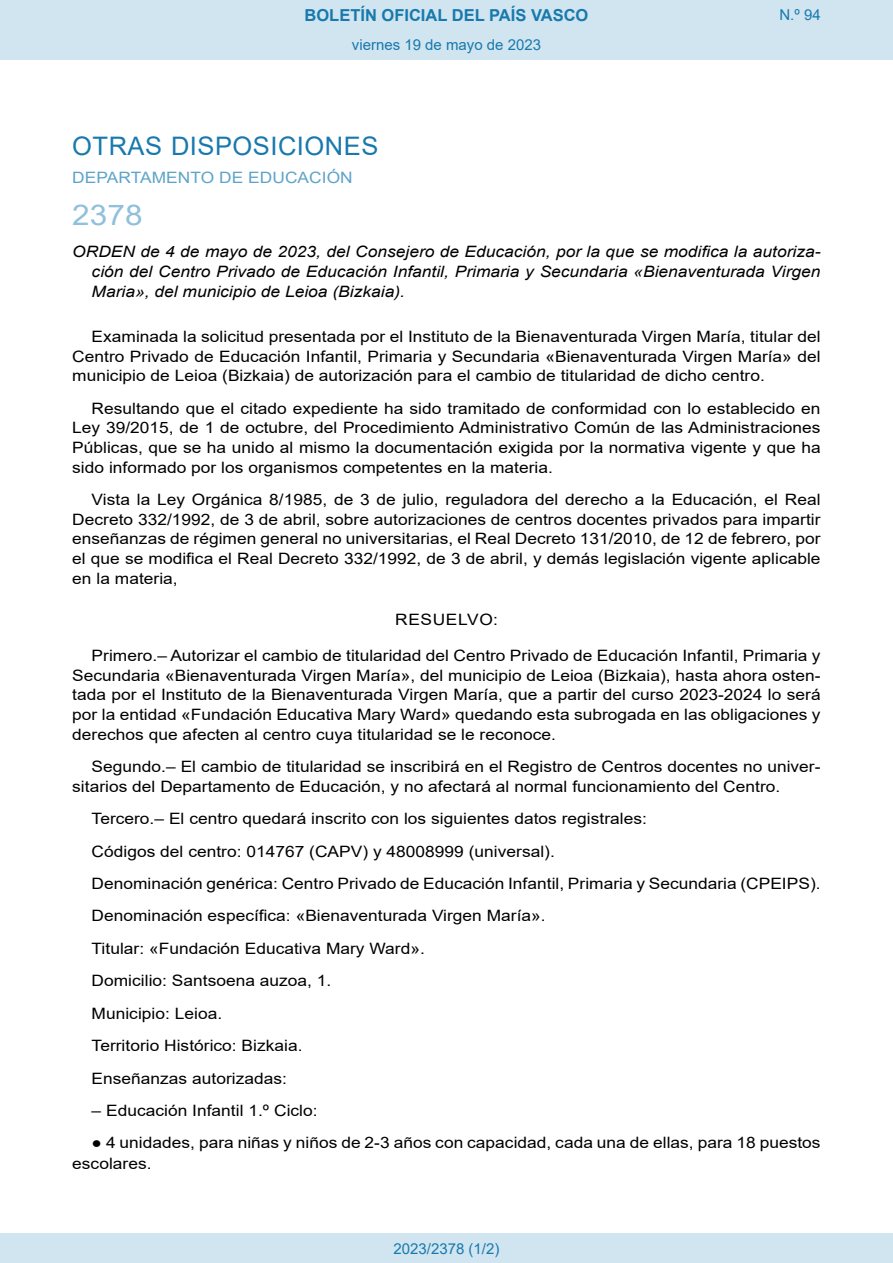
<style>
.page{position:relative;width:893px;height:1263px;background:#fff}
.page>*{position:absolute;margin:0;border:0;box-sizing:border-box;transform-origin:0 0}
.BOPVOrden{font:28.5px "Arial";color:#90c0db;scale:1.11 1}
.BOPVSeccion{font:25.5px "Arial";letter-spacing:.02em;color:#1879ad}
.t1{font:700 16.5px "Arial";color:#1879ad}
.BOPVDetalle{font:15.6px/19.6px "Arial";color:#000;text-align:justify;scale:1.11 1}
.BOPVTitulo{font:italic 15.6px/19.6px "Arial";color:#000;text-align:justify;scale:1.11 1}
.BOPVOrganismo{font:15.6px "Arial";letter-spacing:.005em;color:#5ea4ca;scale:1.11 1}
.BOPVClave{font:15.6px "Arial";letter-spacing:.035em;color:#000;scale:1.11 1}
.Paginacion_Centro{font:15px "Arial";color:#1879ad}
</style>
<div class="page">
<div style="left:0;top:0;width:893px;height:60px;background:#d0e5f0"></div>
<div style="left:0;top:1233px;width:893px;height:30px;background:#d0e5f0"></div>
<p class="t1" style="left:305px;top:3px;width:285px">BOLETÍN OFICIAL DEL PAÍS VASCO</p>
<p class="Paginacion_Centro" style="left:352px;top:35px;width:191px">viernes 19 de mayo de 2023</p>
<p class="Paginacion_Centro" style="left:779px;top:5px;width:43px">N.º 94</p>
<p class="BOPVSeccion" style="left:72px;top:128px;width:308px">OTRAS DISPOSICIONES</p>
<p class="BOPVOrganismo" style="left:72px;top:167px;width:254px">DEPARTAMENTO DE EDUCACIÓN</p>
<p class="BOPVOrden" style="left:72px;top:195px;width:65px">2378</p>
<p class="BOPVTitulo" style="left:92px;top:242px;width:658px;text-indent:-19px">ORDEN de 4 de mayo de 2023, del Consejero de Educación, por la que se modifica la autoriza&shy;ción del Centro Privado de Educación Infantil, Primaria y Secundaria «Bienaventurada Virgen Maria», del municipio de Leioa (Bizkaia).</p>
<p class="BOPVDetalle" style="left:72px;top:326px;width:676px;text-indent:19px">Examinada la solicitud presentada por el Instituto de la Bienaventurada Virgen María, titular del Centro Privado de Educación Infantil, Primaria y Secundaria «Bienaventurada Virgen María» del municipio de Leioa (Bizkaia) de autorización para el cambio de titularidad de dicho centro.</p>
<p class="BOPVDetalle" style="left:72px;top:398px;width:676px;text-indent:19px">Resultando que el citado expediente ha sido tramitado de conformidad con lo establecido en Ley 39/2015, de 1 de octubre, del Procedimiento Administrativo Común de las Administraciones Públicas, que se ha unido al mismo la documentación exigida por la normativa vigente y que ha sido informado por los organismos competentes en la materia.</p>
<p class="BOPVDetalle" style="left:72px;top:490px;width:676px;text-indent:19px">Vista la Ley Orgánica 8/1985, de 3 de julio, reguladora del derecho a la Educación, el Real Decreto 332/1992, de 3 de abril, sobre autorizaciones de centros docentes privados para impartir enseñanzas de régimen general no universitarias, el Real Decreto 131/2010, de 12 de febrero, por el que se modifica el Real Decreto 332/1992, de 3 de abril, y demás legislación vigente aplicable en la materia,</p>
<p class="BOPVClave" style="left:395px;top:608px;width:94px">RESUELVO:</p>
<p class="BOPVDetalle" style="left:72px;top:646px;width:676px;text-indent:19px">Primero.– Autorizar el cambio de titularidad del Centro Privado de Educación Infantil, Primaria y Secundaria «Bienaventurada Virgen María», del municipio de Leioa (Bizkaia), hasta ahora osten&shy;tada por el Instituto de la Bienaventurada Virgen María, que a partir del curso 2023-2024 lo será por la entidad «Fundación Educativa Mary Ward» quedando esta subrogada en las obligaciones y derechos que afecten al centro cuya titularidad se le reconoce.</p>
<p class="BOPVDetalle" style="left:72px;top:757px;width:676px;text-indent:19px">Segundo.– El cambio de titularidad se inscribirá en el Registro de Centros docentes no univer&shy;sitarios del Departamento de Educación, y no afectará al normal funcionamiento del Centro.</p>
<p class="BOPVDetalle" style="left:92px;top:809px;width:502px">Tercero.– El centro quedará inscrito con los siguientes datos registrales:</p>
<p class="BOPVDetalle" style="left:92px;top:841px;width:419px">Códigos del centro: 014767 (CAPV) y 48008999 (universal).</p>
<p class="BOPVDetalle" style="left:92px;top:874px;width:658px">Denominación genérica: Centro Privado de Educación Infantil, Primaria y Secundaria (CPEIPS).</p>
<p class="BOPVDetalle" style="left:92px;top:906px;width:411px">Denominación específica: «Bienaventurada Virgen María».</p>
<p class="BOPVDetalle" style="left:92px;top:938px;width:302px">Titular: «Fundación Educativa Mary Ward».</p>
<p class="BOPVDetalle" style="left:92px;top:971px;width:218px">Domicilio: Santsoena auzoa, 1.</p>
<p class="BOPVDetalle" style="left:92px;top:1003px;width:119px">Municipio: Leioa.</p>
<p class="BOPVDetalle" style="left:92px;top:1036px;width:191px">Territorio Histórico: Bizkaia.</p>
<p class="BOPVDetalle" style="left:92px;top:1068px;width:177px">Enseñanzas autorizadas:</p>
<p class="BOPVDetalle" style="left:92px;top:1100px;width:205px">– Educación Infantil 1.º Ciclo:</p>
<p class="BOPVDetalle" style="left:72px;top:1132px;width:676px;line-height:21px;text-indent:19px">● 4 unidades, para niñas y niños de 2-3 años con capacidad, cada una de ellas, para 18 puestos escolares.</p>
<p class="Paginacion_Centro" style="left:393px;top:1238px;width:107px">2023/2378 (1/2)</p>
</div>
